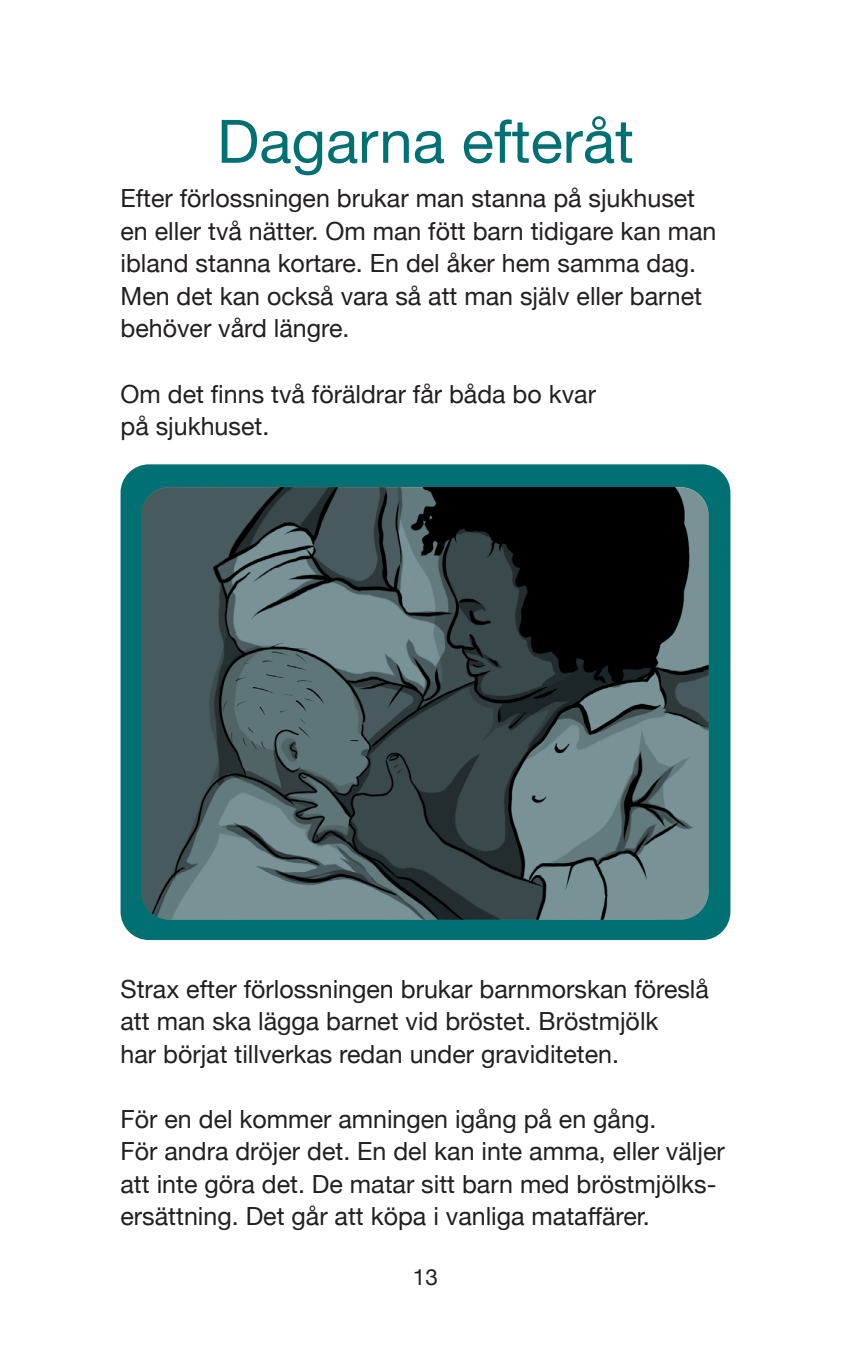
<style>
.page{position:relative;width:851px;height:1347px;background:#fff}
.page>*{position:absolute;margin:0;border:0;box-sizing:border-box;transform-origin:0 0}
.t1{font:60px "Helvetica Neue";color:#007073}
.t2{font:25px/32.5px "Helvetica Neue";color:#231f20}
.t3{font:22.5px "Helvetica Neue";color:#231f20}
</style>
<div class="page">
<div style="left:120px;top:464px;width:610px;height:476px;background:#007073;border-radius:28px"></div>
<svg style="left:141px;top:487px;width:567px;height:432px;background:#455557"></svg>
<h1 class="t1" style="left:217px;top:98px;width:418px">Dagarna efteråt</h1>
<p class="t2" style="left:120px;top:184px;width:597px">Efter förlossningen brukar man stanna på sjukhuset en eller två nätter. Om man fött barn tidigare kan man ibland stanna kortare. En del åker hem samma dag.<br>Men det kan också vara så att man själv eller barnet behöver vård längre.</p>
<p class="t2" style="left:120px;top:379px;width:477px">Om det finns två föräldrar får båda bo kvar på sjukhuset.</p>
<p class="t2" style="left:120px;top:974px;width:589px">Strax efter förlossningen brukar barnmorskan föreslå att man ska lägga barnet vid bröstet. Bröstmjölk<br>har börjat tillverkas redan under graviditeten.</p>
<p class="t2" style="left:120px;top:1104px;width:605px">För en del kommer amningen igång på en gång.<br>För andra dröjer det. En del kan inte amma, eller väljer att inte göra det. De matar sitt barn med bröstmjölks&shy;ersättning. Det går att köpa i vanliga mataffärer.</p>
<p class="t3" style="left:413px;top:1260px;width:27px">13</p>
</div>
